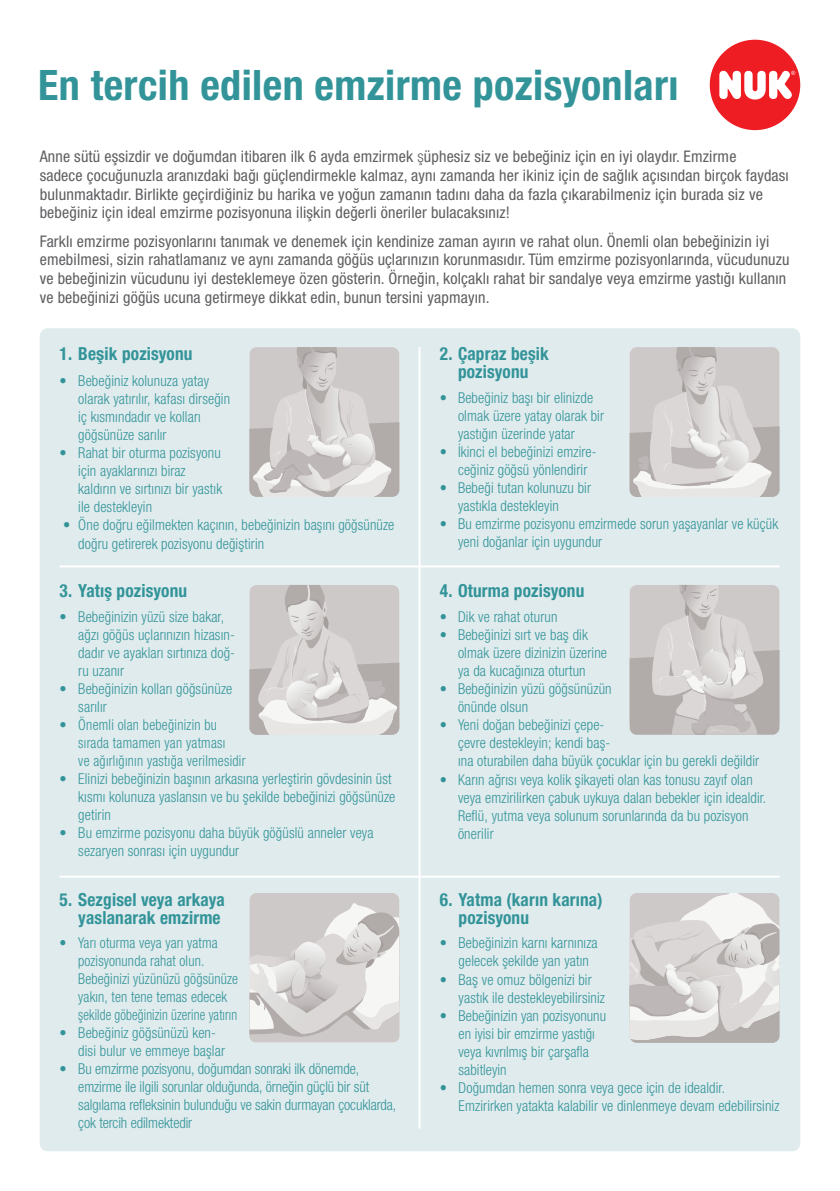
<style>
.page{position:relative;width:840px;height:1191px;background:#fff}
.page>*{position:absolute;margin:0;border:0;box-sizing:border-box;transform-origin:0 0}
.t1{font:700 condensed 42px "Helvetica Neue LTW1 G";letter-spacing:.01em;color:#329499}
.t2{font:700 condensed 18px/18px "Helvetica Neue LTW1 G";letter-spacing:.01em;color:#329499;text-align:right;scale:.96 1}
.t3{font:condensed 16px/18.6px "Helvetica Neue LTW1 G";letter-spacing:.01em;color:#5f5f62}
.t4{font:300 condensed 15px/18px "Helvetica Neue LTW1 G";letter-spacing:.01em;color:#329499;scale:.96 1}
.t5{font:300 condensed 15px/18px "Helvetica Neue LTW1 G";letter-spacing:.01em;color:#329499;scale:.93 1}
.s1{font-weight:300}
</style>
<div class="page">
<div style="left:40px;top:328px;width:759px;height:823px;background:#e0ebed;border-radius:8px"></div>
<div style="left:709px;top:40px;width:90px;height:90px;background:#ee1d23;border-radius:50%"></div>
<svg style="left:719px;top:70px;width:75px;height:30px"></svg>
<hr style="left:60px;top:565px;width:719px;height:2px;background:#fff">
<hr style="left:60px;top:875px;width:719px;height:2px;background:#fff">
<hr style="left:418px;top:347px;width:2px;height:781px;background:#fff">
<svg style="left:249px;top:347px;width:150px;height:150px;background:#cfcbca"></svg>
<svg style="left:249px;top:893px;width:150px;height:149px;background:#d6d3d2"></svg>
<svg style="left:249px;top:585px;width:150px;height:150px;background:#d1cecd"></svg>
<svg style="left:629px;top:347px;width:150px;height:150px;background:#d1cecd"></svg>
<svg style="left:629px;top:585px;width:150px;height:150px;background:#cbc7c6"></svg>
<svg style="left:629px;top:893px;width:150px;height:149px"></svg>
<h1 class="t1" style="left:38px;top:60px;width:641px">En tercih edilen emzirme pozisyonları</h1>
<p class="t3" style="left:40px;top:147px;width:750px">Anne sütü eşsizdir ve doğumdan itibaren ilk 6 ayda emzirmek <span class="s1">ş</span>üphesiz siz ve bebeğiniz için en iyi olaydır. Emzirme<br>sadece çocuğunuzla aranızdaki bağı güçlendirmekle kalmaz, aynı zamanda her ikiniz için de sağlık açısından birçok faydası bulunmaktadır. Birlikte geçirdiğiniz bu harika ve yoğun zamanın tadını daha da fazla çıkarabilmeniz için burada siz ve bebeğiniz için ideal emzirme pozisyonuna ilişkin değerli öneriler bulacaksınız!</p>
<p class="t3" style="left:40px;top:232px;width:751px">Farklı emzirme pozisyonlarını tanımak ve denemek için kendinize zaman ayırın ve rahat olun. Önemli olan bebeğinizin iyi emebilmesi, sizin rahatlamanız ve aynı zamanda göğüs uçlarınızın korunmasıdır. Tüm emzirme pozisyonlarında, vücudunuzu ve bebeğinizin vücudunu iyi desteklemeye özen gösterin. Örneğin, kolçaklı rahat bir sandalye veya emzirme yastığı kullanın ve bebeğinizi göğüs ucuna getirmeye dikkat edin, bunun tersini yapmayın.</p>
<p class="t2" style="left:60px;top:345px;width:140px">1. Beşik pozisyonu</p>
<p class="t4" style="left:78px;top:371px;width:159px;text-indent:-19px">• Bebeğiniz kolunuza yatay olarak yatırılır, kafası dirseğin iç kısmındadır ve kolları göğsünüze sarılır</p>
<p class="t4" style="left:78px;top:444px;width:151px;text-indent:-19px">• Rahat bir oturma pozisyonu için ayaklarınızı biraz kaldırın ve sırtınızı bir yastık ile destekleyin</p>
<p class="t4" style="left:78px;top:516px;width:330px;line-height:18.6px;text-indent:-15px">• Öne doğru eğilmekten kaçının, bebeğinizin başını göğsünüze doğru getirerek pozisyonu değiştirin</p>
<p class="t2" style="left:60px;top:581px;width:134px">3. Yatış pozisyonu</p>
<p class="t4" style="left:78px;top:607px;width:165px;text-indent:-19px">• Bebeğinizin yüzü size bakar, ağzı göğüs uçlarınızın hizasın&shy;dadır ve ayakları sırtınıza doğ&shy;ru uzanır</p>
<p class="t4" style="left:78px;top:679px;width:162px;text-indent:-19px">• Bebeğinizin kolları göğsünüze sarılır</p>
<p class="t4" style="left:78px;top:715px;width:176px;text-indent:-19px">• Önemli olan bebeğinizin bu sırada tamamen yan yatması<br>ve ağırlığının yastığa verilmesidir</p>
<p class="t4" style="left:78px;top:769px;width:331px;text-indent:-19px">• Elinizi bebeğinizin başının arkasına yerleştirin gövdesinin üst kısmı kolunuza yaslansın ve bu şekilde bebeğinizi göğsünüze getirin</p>
<p class="t4" style="left:78px;top:824px;width:309px;text-indent:-19px">• Bu emzirme pozisyonu daha büyük göğüslü anneler veya sezaryen sonrası için uygundur</p>
<p class="t2" style="left:60px;top:891px;width:174px">5. Sezgisel veya arkaya yaslanarak emzirme</p>
<p class="t5" style="left:78px;top:933px;width:173px;text-indent:-19px">• Yarı oturma veya yarı yatma pozisyonunda rahat olun.<br>Bebeğinizi yüzünüzü göğsünüze yakın, ten tene temas edecek şekilde göbeğinizin üzerine yatırın</p>
<p class="t4" style="left:78px;top:1023px;width:154px;text-indent:-19px">• Bebeğiniz göğsünüzü ken&shy;disi bulur ve emmeye başlar</p>
<p class="t4" style="left:78px;top:1059px;width:332px;text-indent:-19px">• Bu emzirme pozisyonu, doğumdan sonraki ilk dönemde, emzirme ile ilgili sorunlar olduğunda, örneğin güçlü bir süt salgılama refleksinin bulunduğu ve sakin durmayan çocuklarda, çok tercih edilmektedir</p>
<p class="t2" style="left:439px;top:345px;width:115px;text-align:center">2. Çapraz beşik pozisyonu</p>
<p class="t4" style="left:458px;top:389px;width:153px;text-indent:-18px">• Bebeğiniz başı bir elinizde olmak üzere yatay olarak bir yastığın üzerinde yatar</p>
<p class="t4" style="left:439px;top:443px;width:165px;text-align:center">• İkinci el bebeğinizi emzire&shy;ceğiniz göğsü yönlendirir</p>
<p class="t4" style="left:458px;top:479px;width:140px;text-indent:-18px">• Bebeği tutan kolunuzu bir yastıkla destekleyin</p>
<p class="t4" style="left:458px;top:515px;width:335px;text-indent:-18px">• Bu emzirme pozisyonu emzirmede sorun yaşayanlar ve küçük yeni doğanlar için uygundur</p>
<p class="t2" style="left:439px;top:581px;width:152px">4. Oturma pozisyonu</p>
<p class="t4" style="left:439px;top:607px;width:124px">• Dik ve rahat oturun</p>
<p class="t4" style="left:458px;top:626px;width:157px;text-indent:-18px">• Bebeğinizi sırt ve baş dik olmak üzere dizinizin üzerine ya da kucağınıza oturtun</p>
<p class="t4" style="left:458px;top:680px;width:161px;text-indent:-18px">• Bebeğinizin yüzü göğsünüzün önünde olsun</p>
<p class="t4" style="left:458px;top:716px;width:315px;text-indent:-18px">• Yeni doğan bebeğinizi çepe-<br>çevre destekleyin; kendi baş-<br>ına oturabilen daha büyük çocuklar için bu gerekli değildir</p>
<p class="t4" style="left:458px;top:771px;width:322px;text-indent:-18px">• Karın ağrısı veya kolik şikayeti olan kas tonusu zayıf olan veya emzirilirken çabuk uykuya dalan bebekler için idealdir.<br>Reflü, yutma veya solunum sorunlarında da bu pozisyon önerilir</p>
<p class="t2" style="left:458px;top:891px;width:151px;text-align:left;text-indent:-19px">6. Yatma (karın karına) pozisyonu</p>
<p class="t4" style="left:458px;top:933px;width:146px;text-indent:-19px">• Bebeğinizin karnı karnınıza gelecek şekilde yan yatın</p>
<p class="t4" style="left:458px;top:970px;width:154px;text-indent:-19px">• Baş ve omuz bölgenizi bir yastık ile destekleyebilirsiniz</p>
<p class="t4" style="left:458px;top:1006px;width:155px;text-indent:-19px">• Bebeğinizin yan pozisyonunu en iyisi bir emzirme yastığı veya kıvrılmış bir çarşafla sabitleyin</p>
<p class="t4" style="left:458px;top:1079px;width:335px;text-indent:-19px">• Doğumdan hemen sonra veya gece için de idealdir.<br>Emzirirken yatakta kalabilir ve dinlenmeye devam edebilirsiniz</p>
</div>
